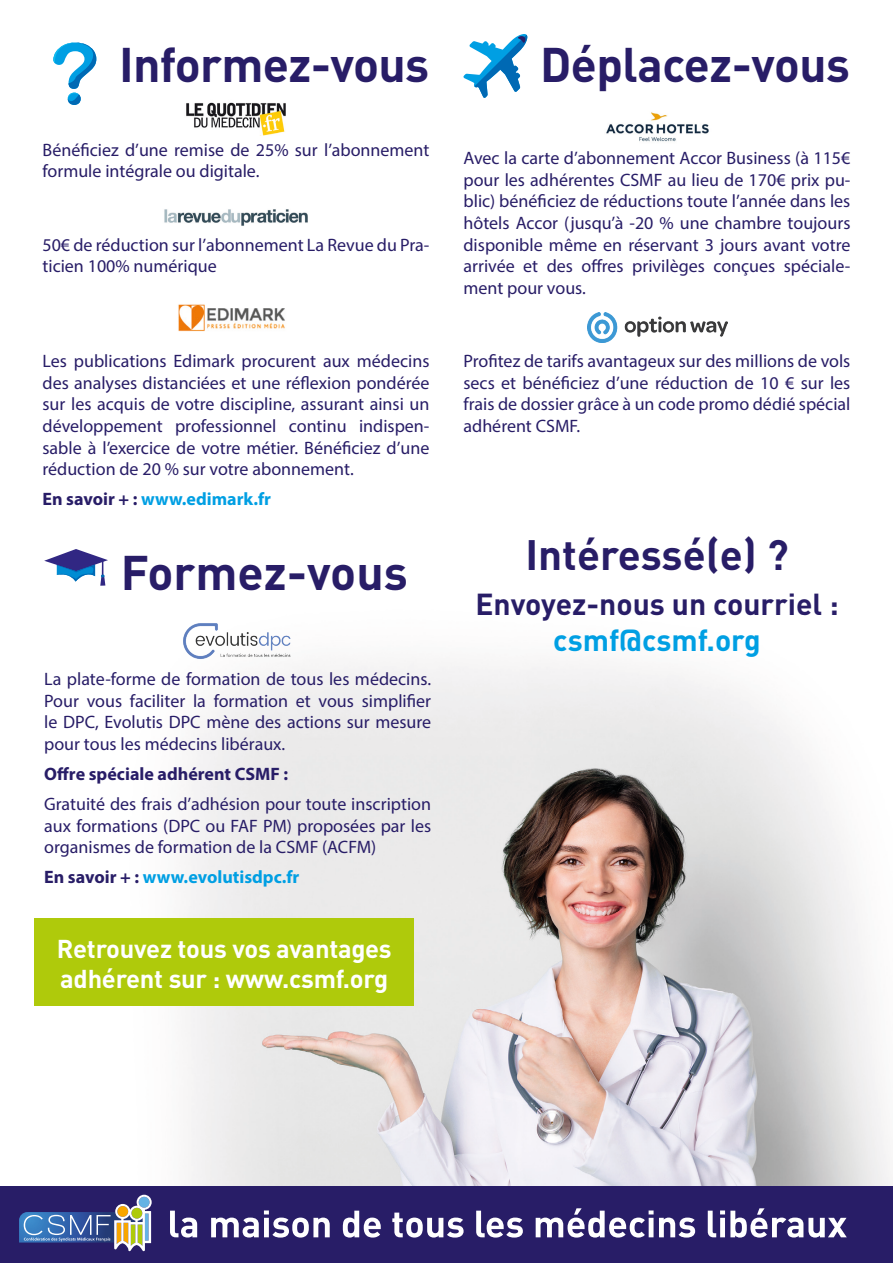
<style>
.page{position:relative;width:893px;height:1263px;background:#fff}
.page>*{position:absolute;margin:0;border:0;box-sizing:border-box;transform-origin:0 0}
.t1{font:700 48px "DIN";letter-spacing:-.01em;color:#281d67}
.t2{font:700 42px "DIN";color:#281d67}
.t3{font:700 30px "DIN";color:#281d67}
.t4{font:700 30px "DIN";color:#009fe3}
.t5{font:700 25.5px/30.6px "DIN";letter-spacing:-.01em;color:#fff}
.t6{font:18px/21.6px "Myriad Pro";color:#281d67;text-align:justify}
.t7{font:700 18px "Myriad Pro";color:#009fe3}
.t8{font:700 18px "Myriad Pro";color:#281d67}
.s1{color:#281d67}
</style>
<div class="page">
<img style="left:187px;top:662px;width:705px;height:524px">
<div style="left:0;top:1186px;width:893px;height:77px;background:#281d67"></div>
<svg style="left:19px;top:1195px;width:133px;height:56px"></svg>
<svg style="left:463px;top:34px;width:64px;height:64px"></svg>
<svg style="left:53px;top:43px;width:43px;height:62px"></svg>
<img style="left:186px;top:102px;width:100px;height:34px">
<img style="left:164px;top:209px;width:144px;height:17px">
<img style="left:178px;top:304px;width:107px;height:28px">
<img style="left:606px;top:112px;width:103px;height:30px">
<img style="left:587px;top:313px;width:141px;height:29px">
<div style="left:34px;top:918px;width:380px;height:88px;background:#afca0b"></div>
<svg style="left:170px;top:1208px;width:677px;height:29px"></svg>
<svg style="left:44px;top:549px;width:64px;height:37px"></svg>
<img style="left:183px;top:623px;width:108px;height:36px">
<h1 class="t1" style="left:119px;top:34px;width:312px">Informez-vous</h1>
<p class="t6" style="left:43px;top:139px;width:388px">Bénéficiez d’une remise de 25% sur l’abonnement formule intégrale ou digitale.</p>
<p class="t6" style="left:43px;top:234px;width:388px">50€ de réduction sur l’abonnement La Revue du Pra&shy;ticien 100% numérique</p>
<p class="t6" style="left:43px;top:350px;width:388px">Les publications Edimark procurent aux médecins des analyses distanciées et une réflexion pondérée sur les acquis de votre discipline, assurant ainsi un développement professionnel continu indispen&shy;sable à l’exercice de votre métier. Bénéficiez d’une réduction de 20 % sur votre abonnement.</p>
<p class="t7" style="left:43px;top:487px;width:230px"><span class="s1">En savoir + :</span> www.edimark.fr</p>
<h1 class="t1" style="left:121px;top:541px;width:289px">Formez-vous</h1>
<p class="t6" style="left:44px;top:668px;width:388px">La plate-forme de formation de tous les médecins.<br>Pour vous faciliter la formation et vous simplifier le DPC, Evolutis DPC mène des actions sur mesure pour tous les médecins libéraux.</p>
<p class="t8" style="left:44px;top:762px;width:246px">Offre spéciale adhérent CSMF :</p>
<p class="t6" style="left:44px;top:793px;width:388px">Gratuité des frais d’adhésion pour toute inscription aux formations (DPC ou FAF PM) proposées par les organismes de formation de la CSMF (ACFM)</p>
<p class="t7" style="left:44px;top:866px;width:257px"><span class="s1">En savoir + :</span> www.evolutisdpc.fr</p>
<h3 class="t5" style="left:57px;top:932px;width:336px">Retrouvez tous vos avantages adhérent sur : www.csmf.org</h3>
<h1 class="t1" style="left:540px;top:34px;width:311px">Déplacez-vous</h1>
<p class="t6" style="left:463px;top:147px;width:388px">Avec la carte d’abonnement Accor Business (à 115€ pour les adhérentes CSMF au lieu de 170€ prix pu&shy;blic) bénéficiez de réductions toute l’année dans les hôtels Accor (jusqu’à -20 % une chambre toujours disponible même en réservant 3 jours avant votre arrivée et des offres privilèges conçues spéciale&shy;ment pour vous.</p>
<p class="t6" style="left:463px;top:350px;width:388px">Profitez de tarifs avantageux sur des millions de vols secs et bénéficiez d’une réduction de 10 € sur les frais de dossier grâce à un code promo dédié spécial adhérent CSMF.</p>
<h2 class="t2" style="left:525px;top:528px;width:265px">Intéressé(e) ?</h2>
<h3 class="t3" style="left:475px;top:584px;width:365px">Envoyez-nous un courriel :</h3>
<h3 class="t4" style="left:553px;top:620px;width:209px">csmf@csmf.org</h3>
</div>
